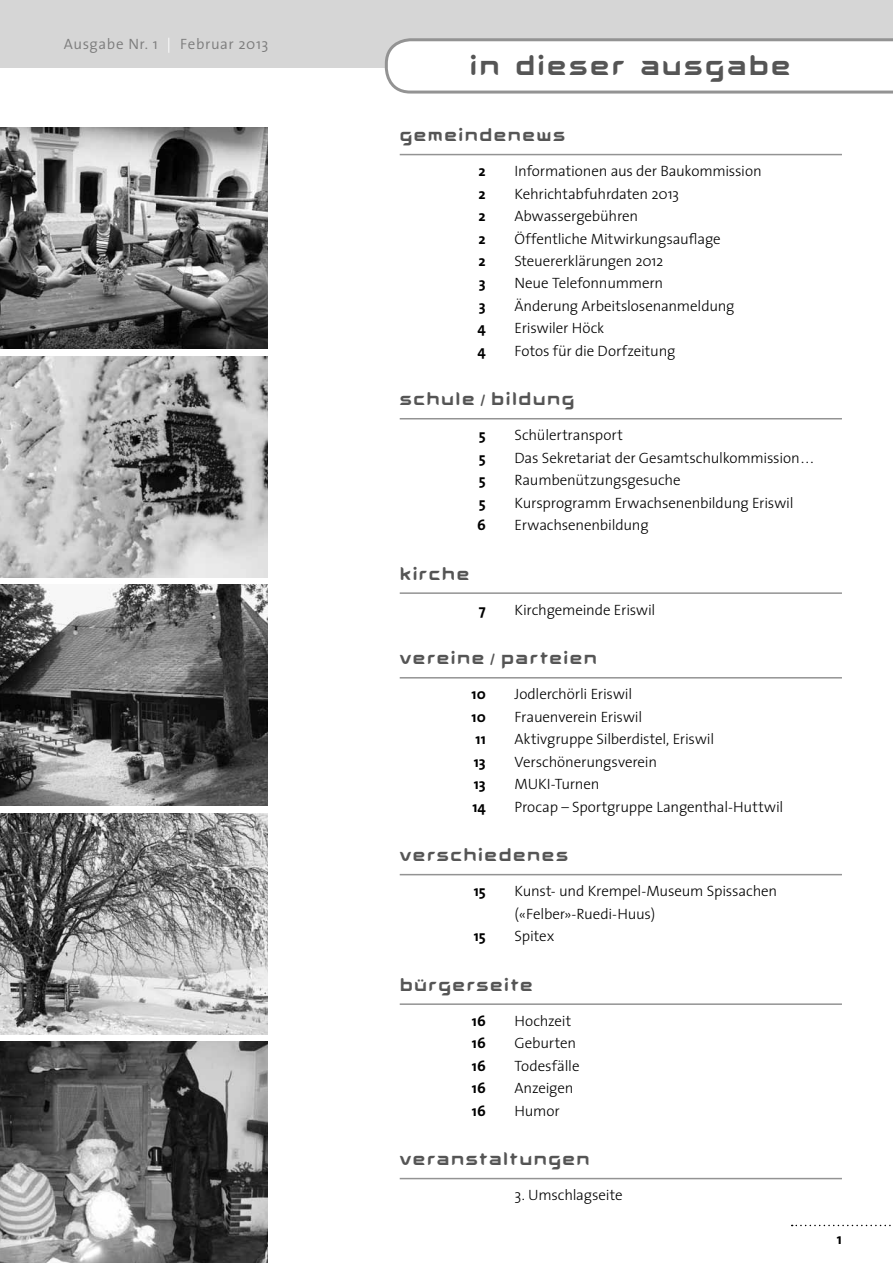
<style>
.page{position:relative;width:893px;height:1263px;background:#fff}
.page>*{position:absolute;margin:0;border:0;box-sizing:border-box;transform-origin:0 0}
.t1{font:30px "Aura";letter-spacing:.075em;color:#555}
.t2{font:19.5px "Aura";letter-spacing:.075em;color:#555}
.t3{font:300 15px/22.5px "The Sans";letter-spacing:-.01em;color:#000}
.t4{font:700 15px "The Sans";color:#000}
.t5{font:300 15px "The Sans";letter-spacing:.04em;color:#7c7c7c}
.s1{color:#fff}
</style>
<div class="page">
<div style="left:0;top:0;width:893px;height:68px;background:#d6d6d6"></div>
<svg style="left:385px;top:38px;width:508px;height:56px"></svg>
<svg style="left:792px;top:1225px;width:99px;height:1px"></svg>
<hr style="left:400px;top:154px;width:442px;height:1px;background:#939393">
<hr style="left:400px;top:418px;width:442px;height:1px;background:#939393">
<hr style="left:400px;top:592px;width:442px;height:2px;background:#939393">
<hr style="left:400px;top:677px;width:442px;height:1px;background:#939393">
<hr style="left:400px;top:874px;width:442px;height:1px;background:#939393">
<hr style="left:400px;top:1003px;width:442px;height:2px;background:#939393">
<hr style="left:400px;top:1178px;width:442px;height:1px;background:#939393">
<img style="left:0;top:585px;width:268px;height:221px">
<img style="left:0;top:813px;width:268px;height:221px">
<img style="left:0;top:356px;width:268px;height:221px">
<img style="left:0;top:128px;width:268px;height:221px">
<img style="left:0;top:1042px;width:268px;height:221px">
<p class="t5" style="left:64px;top:32px;width:206px">Ausgabe Nr. 1 <span class="s1">|</span> Februar 2013</p>
<h1 class="t1" style="left:470px;top:54px;width:322px">in dieser ausgabe</h1>
<h2 class="t2" style="left:400px;top:128px;width:167px">gemeindenews</h2>
<p class="t4" style="left:479px;top:159px;width:9px">2</p>
<p class="t3" style="left:514px;top:159px;width:249px">Informationen aus der Baukommission</p>
<p class="t4" style="left:479px;top:181px;width:9px">2</p>
<p class="t3" style="left:514px;top:182px;width:166px">Kehrichtabfuhrdaten 2013</p>
<p class="t4" style="left:479px;top:204px;width:9px">2</p>
<p class="t3" style="left:514px;top:204px;width:125px">Abwassergebühren</p>
<p class="t4" style="left:479px;top:226px;width:9px">2</p>
<p class="t3" style="left:514px;top:227px;width:208px">Öffentliche Mitwirkungsauflage</p>
<p class="t4" style="left:479px;top:248px;width:9px">2</p>
<p class="t3" style="left:514px;top:249px;width:150px">Steuererklärungen 2012</p>
<p class="t4" style="left:479px;top:271px;width:8px">3</p>
<p class="t3" style="left:514px;top:272px;width:150px">Neue Telefonnummern</p>
<p class="t4" style="left:479px;top:293px;width:8px">3</p>
<p class="t3" style="left:514px;top:294px;width:222px">Änderung Arbeitslosenanmeldung</p>
<p class="t4" style="left:477px;top:316px;width:10px">4</p>
<p class="t3" style="left:514px;top:317px;width:91px">Eriswiler Höck</p>
<p class="t4" style="left:477px;top:338px;width:10px">4</p>
<p class="t3" style="left:514px;top:339px;width:162px">Fotos für die Dorfzeitung</p>
<h2 class="t2" style="left:400px;top:392px;width:176px">Schule / bildung</h2>
<p class="t4" style="left:479px;top:423px;width:8px">5</p>
<p class="t3" style="left:514px;top:424px;width:110px">Schülertransport</p>
<p class="t4" style="left:479px;top:445px;width:8px">5</p>
<p class="t3" style="left:514px;top:446px;width:301px">Das Sekretariat der Gesamtschulkommission...</p>
<p class="t4" style="left:479px;top:468px;width:8px">5</p>
<p class="t3" style="left:514px;top:468px;width:168px">Raumbenützungsgesuche</p>
<p class="t4" style="left:479px;top:490px;width:8px">5</p>
<p class="t3" style="left:514px;top:491px;width:281px">Kursprogramm Erwachsenenbildung Eriswil</p>
<p class="t4" style="left:477px;top:513px;width:10px">6</p>
<p class="t3" style="left:514px;top:513px;width:136px">Erwachsenenbildung</p>
<h2 class="t2" style="left:400px;top:566px;width:71px">kirche</h2>
<p class="t4" style="left:479px;top:597px;width:8px">7</p>
<p class="t3" style="left:514px;top:598px;width:142px">Kirchgemeinde Eriswil</p>
<h2 class="t2" style="left:400px;top:651px;width:199px">vereine / parteien</h2>
<p class="t4" style="left:472px;top:682px;width:16px">10</p>
<p class="t3" style="left:514px;top:683px;width:119px">Jodlerchörli Eriswil</p>
<p class="t4" style="left:472px;top:704px;width:16px">10</p>
<p class="t3" style="left:514px;top:705px;width:129px">Frauenverein Eriswil</p>
<p class="t4" style="left:476px;top:727px;width:12px">11</p>
<p class="t3" style="left:514px;top:727px;width:201px">Aktivgruppe Silberdistel, Eriswil</p>
<p class="t4" style="left:474px;top:749px;width:13px">13</p>
<p class="t3" style="left:514px;top:750px;width:144px">Verschönerungsverein</p>
<p class="t4" style="left:474px;top:772px;width:13px">13</p>
<p class="t3" style="left:515px;top:772px;width:86px">MUKI-Turnen</p>
<p class="t4" style="left:472px;top:794px;width:15px">14</p>
<p class="t3" style="left:515px;top:795px;width:270px">Procap – Sportgruppe Langenthal-Huttwil</p>
<h2 class="t2" style="left:400px;top:848px;width:170px">verschiedenes</h2>
<p class="t4" style="left:474px;top:879px;width:14px">15</p>
<p class="t3" style="left:514px;top:879px;width:264px">Kunst- und Krempel-Museum -Spissachen («Felber»-Ruedi-Huus)</p>
<p class="t4" style="left:474px;top:923px;width:14px">15</p>
<p class="t3" style="left:514px;top:924px;width:42px">Spitex</p>
<h2 class="t2" style="left:400px;top:977px;width:135px">bürgerseite</h2>
<p class="t4" style="left:472px;top:1008px;width:15px">16</p>
<p class="t3" style="left:514px;top:1009px;width:58px">Hochzeit</p>
<p class="t4" style="left:472px;top:1031px;width:15px">16</p>
<p class="t3" style="left:514px;top:1031px;width:63px">Geburten</p>
<p class="t4" style="left:472px;top:1053px;width:15px">16</p>
<p class="t3" style="left:514px;top:1054px;width:67px">Todesfälle</p>
<p class="t4" style="left:472px;top:1075px;width:15px">16</p>
<p class="t3" style="left:514px;top:1076px;width:60px">Anzeigen</p>
<p class="t4" style="left:472px;top:1098px;width:15px">16</p>
<p class="t3" style="left:514px;top:1099px;width:47px">Humor</p>
<h2 class="t2" style="left:400px;top:1151px;width:192px">veranstaltungen</h2>
<p class="t3" style="left:514px;top:1183px;width:110px">3. Umschlagseite</p>
<p class="t4" style="left:837px;top:1226px;width:7px">1</p>
</div>
